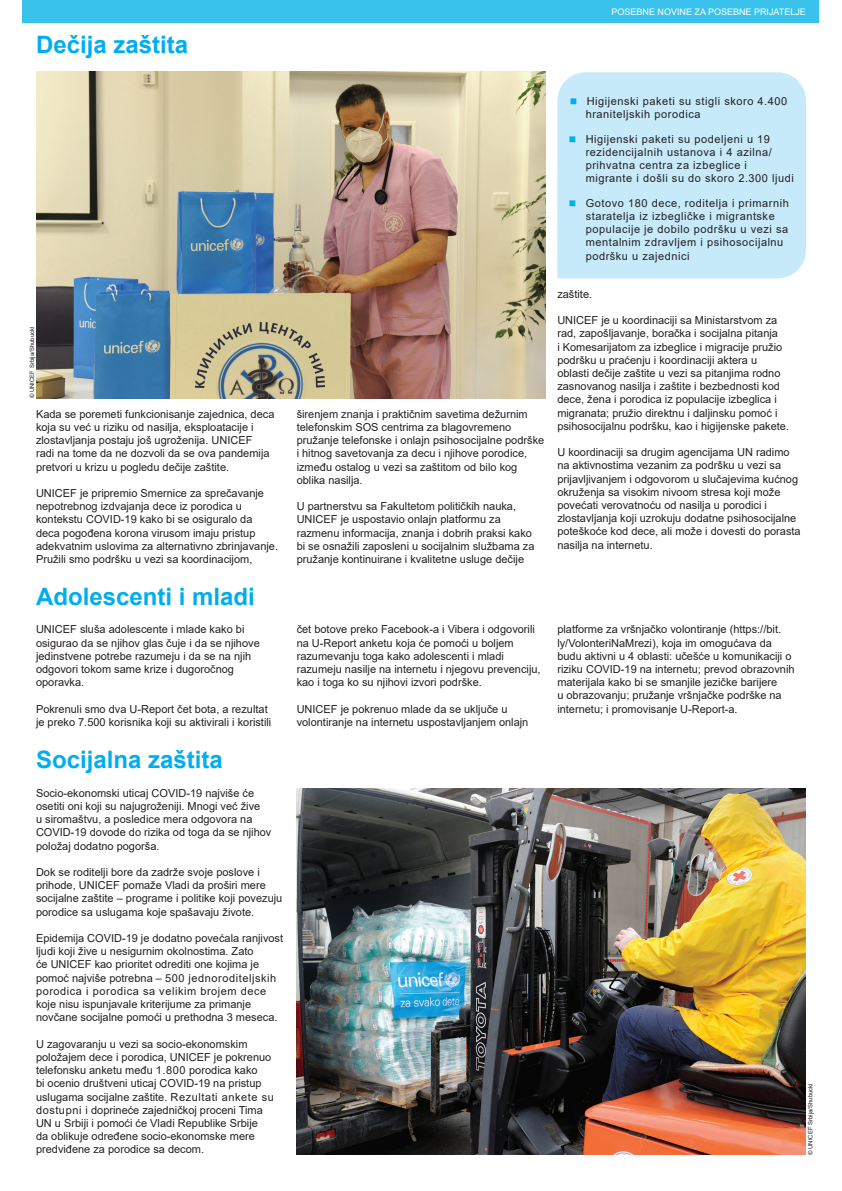
<style>
.page{position:relative;width:842px;height:1191px;background:#fff}
.page>*{position:absolute;margin:0;border:0;box-sizing:border-box;transform-origin:0 0}
.t1{font:700 24px "Arial";color:#00aeef}
.t2{font:11px/13.2px "Arial";color:#231f20}
.t3{font:11px/13.2px "Arial";letter-spacing:.05em;color:#231f20}
.t4{font:9px "Arial";color:#fff}
.t5{font:6px "Arial";color:#231f20}
</style>
<div class="page">
<div style="left:23px;top:0;width:796px;height:23px;background:#39c3ec"></div>
<img style="left:36px;top:72px;width:509px;height:326px">
<div style="left:557px;top:72px;width:249px;height:206px;background:#c6eafa"></div>
<img style="left:297px;top:789px;width:509px;height:366px">
<svg style="left:570px;top:98px;width:6px;height:6px"></svg>
<svg style="left:569px;top:136px;width:6px;height:6px"></svg>
<svg style="left:569px;top:200px;width:6px;height:6px"></svg>
<h1 class="t1" style="left:36px;top:28px;width:154px">Dečija zaštita</h1>
<p class="t4" style="left:612px;top:6px;width:196px">POSEBNE NOVINE ZA POSEBNE PRIJATELJE</p>
<p class="t5" style="left:28px;top:398px;width:73px;rotate:-90deg">© UNICEF Srbija/Shubuckl</p>
<p class="t2" style="left:36px;top:407px;width:240px">Kada se poremeti funkcionisanje zajednica, deca koja su već u riziku od nasilja, eksploatacije i zlostavljanja postaju još ugroženija. UNICEF<br>radi na tome da ne dozvoli da se ova pandemija pretvori u krizu u pogledu dečije zaštite.</p>
<p class="t2" style="left:36px;top:486px;width:244px">UNICEF je pripremio Smernice za sprečavanje nepotrebnog izdvajanja dece iz porodica u kontekstu COVID-19 kako bi se osiguralo da deca pogođena korona virusom imaju pristup adekvatnim uslovima za alternativno zbrinjavanje.<br>Pružili smo podršku u vezi sa koordinacijom,</p>
<h1 class="t1" style="left:36px;top:580px;width:220px">Adolescenti i mladi</h1>
<p class="t2" style="left:36px;top:623px;width:225px">UNICEF sluša adolescente i mlade kako bi osigurao da se njihov glas čuje i da se njihove jedinstvene potrebe razumeju i da se na njih odgovori tokom same krize i dugoročnog oporavka.</p>
<p class="t2" style="left:36px;top:702px;width:237px">Pokrenuli smo dva U-Report čet bota, a rezultat je preko 7.500 korisnika koji su aktivirali i koristili</p>
<h1 class="t1" style="left:36px;top:743px;width:188px">Socijalna zaštita</h1>
<p class="t2" style="left:36px;top:786px;width:237px">Socio-ekonomski uticaj COVID-19 najviše će osetiti oni koji su najugroženiji. Mnogi već žive<br>u siromaštvu, a posledice mera odgovora na COVID-19 dovode do rizika od toga da se njihov položaj dodatno pogorša.</p>
<p class="t2" style="left:36px;top:865px;width:248px">Dok se roditelji bore da zadrže svoje poslove i prihode, UNICEF pomaže Vladi da proširi mere socijalne zaštite – programe i politike koji povezuju porodice sa uslugama koje spašavaju živote.</p>
<p class="t2" style="left:36px;top:931px;width:249px">Epidemija COVID-19 je dodatno povećala ranjivost ljudi koji žive u nesigurnim okolnostima. Zato<br>će UNICEF kao prioritet odrediti one kojima je pomoć najviše potrebna – 500 jednoroditeljskih porodica i porodica sa velikim brojem dece koje nisu ispunjavale kriterijume za primanje novčane socijalne pomoći u prethodna 3 meseca.</p>
<p class="t2" style="left:36px;top:1037px;width:239px">U zagovaranju u vezi sa socio-ekonomskim položajem dece i porodica, UNICEF je pokrenuo telefonsku anketu među 1.800 porodica kako<br>bi ocenio društveni uticaj COVID-19 na pristup uslugama socijalne zaštite. Rezultati ankete su dostupni i doprineće zajedničkoj proceni Tima UN u Srbiji i pomoći će Vladi Republike Srbije<br>da oblikuje određene socio-ekonomske mere predviđene za porodice sa decom.</p>
<p class="t2" style="left:297px;top:407px;width:249px">širenjem znanja i praktičnim savetima dežurnim telefonskim SOS centrima za blagovremeno pružanje telefonske i onlajn psihosocijalne podrške i hitnog savetovanja za decu i njihove porodice, između ostalog u vezi sa zaštitom od bilo kog oblika nasilja.</p>
<p class="t2" style="left:297px;top:499px;width:239px">U partnerstvu sa Fakultetom političkih nauka, UNICEF je uspostavio onlajn platformu za razmenu informacija, znanja i dobrih praksi kako bi se osnažili zaposleni u socijalnim službama za pružanje kontinuirane i kvalitetne usluge dečije</p>
<p class="t2" style="left:297px;top:623px;width:245px">čet botove preko Facebook-a i Vibera i odgovorili na U-Report anketu koja će pomoći u boljem razumevanju toga kako adolescenti i mladi razumeju nasilje na internetu i njegovu prevenciju, kao i toga ko su njihovi izvori podrške.</p>
<p class="t2" style="left:297px;top:702px;width:233px">UNICEF je pokrenuo mlade da se uključe u volontiranje na internetu uspostavljanjem onlajn</p>
<p class="t3" style="left:586px;top:94px;width:203px">Higijenski paketi su stigli skoro 4.400 hraniteljskih porodica</p>
<p class="t3" style="left:586px;top:132px;width:210px">Higijenski paketi su podeljeni u 19 rezidencijalnih ustanova i 4 azilna/ prihvatna centra za izbeglice i migrante i došli su do skoro 2.300 ljudi</p>
<p class="t3" style="left:586px;top:196px;width:205px">Gotovo 180 dece, roditelja i primarnih staratelja iz izbegličke i migrantske populacije je dobilo podršku u vezi sa mentalnim zdravljem i psihosocijalnu podršku u zajednici</p>
<p class="t2" style="left:557px;top:287px;width:36px">zaštite.</p>
<p class="t2" style="left:557px;top:313px;width:233px">UNICEF je u koordinaciji sa Ministarstvom za rad, zapošljavanje, boračka i socijalna pitanja<br>i Komesarijatom za izbeglice i migracije pružio podršku u praćenju i koordinaciji aktera u oblasti dečije zaštite u vezi sa pitanjima rodno zasnovanog nasilja i zaštite i bezbednosti kod dece, žena i porodica iz populacije izbeglica i migranata; pružio direktnu i daljinsku pomoć i psihosocijalnu podršku, kao i higijenske pakete.</p>
<p class="t2" style="left:557px;top:445px;width:245px">U koordinaciji sa drugim agencijama UN radimo na aktivnostima vezanim za podršku u vezi sa prijavljivanjem i odgovorom u slučajevima kućnog okruženja sa visokim nivoom stresa koji može povećati verovatnoću od nasilja u porodici i zlostavljanja koji uzrokuju dodatne psihosocijalne poteškoće kod dece, ali može i dovesti do porasta nasilja na internetu.</p>
<p class="t2" style="left:557px;top:623px;width:239px">platforme za vršnjačko volontiranje (https://bit. ly/VolonteriNaMrezi), koja im omogućava da budu aktivni u 4 oblasti: učešće u komunikaciji o riziku COVID-19 na internetu; prevod obrazovnih materijala kako bi se smanjile jezičke barijere<br>u obrazovanju; pružanje vršnjačke podrške na internetu; i promovisanje U-Report-a.</p>
<p class="t5" style="left:806px;top:1155px;width:73px;rotate:-90deg">© UNICEF Srbija/Shubuckl</p>
</div>
